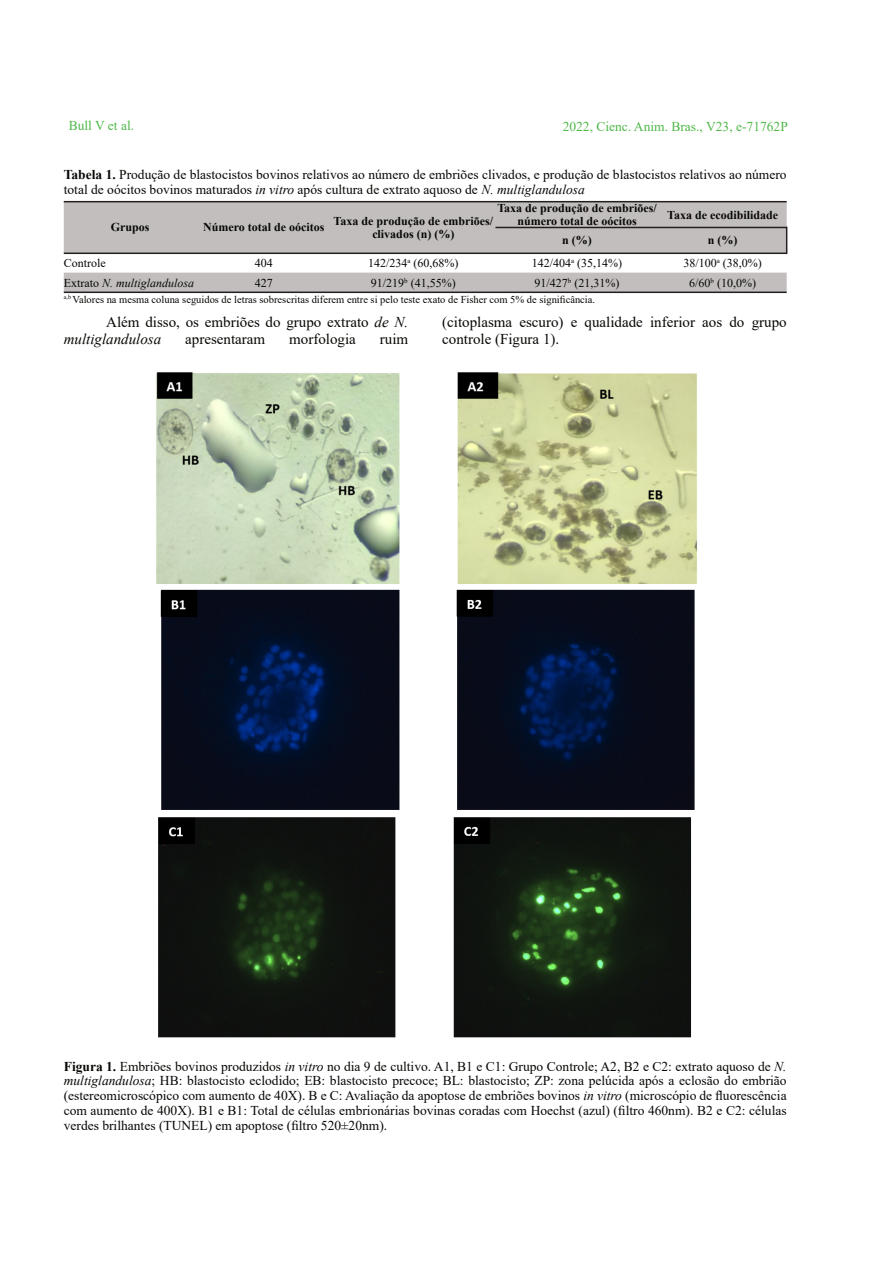
<style>
.page{position:relative;width:893px;height:1263px;background:#fff}
.page>*{position:absolute;margin:0;border:0;box-sizing:border-box;transform-origin:0 0}
.t1{font:15px/17.2px "Times New Roman";color:#080704}
.t2{font:13.5px/14.9px "Times New Roman";color:#080704}
.t3{font:13.5px "Times New Roman";color:#4fb848}
.t4{font:700 12px/12.5px "Times New Roman";color:#080704;text-align:center}
.t5{font:12px "Times New Roman";color:#080704}
.t6{font:italic 12px "Times New Roman";color:#080704}
.t7{font:10.5px "Times New Roman";color:#080704}
.s1{font-weight:700}
.s2{font-style:italic}
.s3{font-style:normal}
</style>
<div class="page">
<svg style="left:64px;top:202px;width:723px;height:90px;fill:#c1bebd"></svg>
<svg style="left:786px;top:228px;width:1px;height:25px"></svg>
<hr style="left:64px;top:201px;width:723px;height:1px;background:#231f20">
<hr style="left:495px;top:227px;width:292px;height:1px;background:#231f20">
<hr style="left:64px;top:253px;width:723px;height:1px;background:#231f20">
<hr style="left:64px;top:292px;width:723px;height:1px;background:#231f20">
<img style="left:156px;top:372px;width:541px;height:212px">
<img style="left:160px;top:589px;width:535px;height:221px">
<img style="left:158px;top:817px;width:534px;height:221px">
<p class="t3" style="left:69px;top:121px;width:67px">Bull V et al.</p>
<p class="t3" style="left:563px;top:122px;width:227px">2022, Cienc. Anim. Bras., V23, e-71762P</p>
<p class="t2" style="left:64px;top:169px;width:724px"><span class="s1">Tabela 1.</span> Produção de blastocistos bovinos relativos ao número de embriões clivados, e produção de blastocistos relativos ao número total de oócitos bovinos maturados <span class="s2">in vitro</span> após cultura de extrato aquoso de <span class="s2">N. multiglandulosa</span></p>
<p class="t4" style="left:497px;top:203px;width:161px">Taxa de produção de embriões/ número total de oócitos</p>
<p class="t4" style="left:667px;top:210px;width:112px">Taxa de ecodibilidade</p>
<p class="t4" style="left:562px;top:235px;width:31px">n (%)</p>
<p class="t4" style="left:708px;top:235px;width:31px">n (%)</p>
<p class="t4" style="left:111px;top:222px;width:40px">Grupos</p>
<p class="t4" style="left:203px;top:222px;width:123px">Número total de oócitos</p>
<p class="t4" style="left:334px;top:216px;width:161px">Taxa de produção de embriões/ clivados (n) (%)</p>
<p class="t5" style="left:64px;top:259px;width:43px">Controle</p>
<p class="t5" style="left:255px;top:259px;width:19px">404</p>
<p class="t5" style="left:368px;top:259px;width:92px">142/234<sup>a</sup> (60,68%)</p>
<p class="t5" style="left:532px;top:259px;width:92px">142/404<sup>a</sup> (35,14%)</p>
<p class="t5" style="left:683px;top:259px;width:80px">38/100<sup>a</sup> (38,0%)</p>
<p class="t6" style="left:64px;top:278px;width:132px"><span class="s3">Extrato</span> N. multiglandulosa</p>
<p class="t5" style="left:255px;top:278px;width:19px">427</p>
<p class="t5" style="left:371px;top:278px;width:86px">91/219<sup>b</sup> (41,55%)</p>
<p class="t5" style="left:535px;top:278px;width:86px">91/427<sup>b</sup> (21,31%)</p>
<p class="t5" style="left:689px;top:278px;width:68px">6/60<sup>b</sup> (10,0%)</p>
<p class="t1" style="left:64px;top:315px;width:346px;text-indent:43px">Além disso, os embriões do grupo extrato <span class="s2">de N. multiglandulosa</span></p>
<p class="t7" style="left:64px;top:295px;width:533px"><sup>a,b</sup> Valores na mesma coluna seguidos de letras sobrescritas diferem entre si pelo teste exato de Fisher com 5% de significância.</p>
<p class="t1" style="left:442px;top:315px;width:346px">(citoplasma escuro) e qualidade inferior aos do grupo controle (Figura 1).</p>
<p class="t1" style="left:185px;top:332px;width:81px">apresentaram</p>
<p class="t1" style="left:289px;top:332px;width:68px">morfologia</p>
<p class="t1" style="left:380px;top:332px;width:30px">ruim</p>
<p class="t2" style="left:64px;top:1060px;width:724px;text-align:justify"><span class="s1">Figura 1.</span> Embriões bovinos produzidos <span class="s2">in vitro</span> no dia 9 de cultivo. A1, B1 e C1: Grupo Controle; A2, B2 e C2: extrato aquoso de <span class="s2">N. multiglandulosa</span>; HB: blastocisto eclodido; EB: blastocisto precoce; BL: blastocisto; ZP: zona pelúcida após a eclosão do embrião (estereomicroscópico com aumento de 40X). B e C: Avaliação da apoptose de embriões bovinos <span class="s2">in vitro</span> (microscópio de fluorescência com aumento de 400X). B1 e B1: Total de células embrionárias bovinas coradas com Hoechst (azul) (filtro 460nm). B2 e C2: células verdes brilhantes (TUNEL) em apoptose (filtro 520±20nm).</p>
</div>
